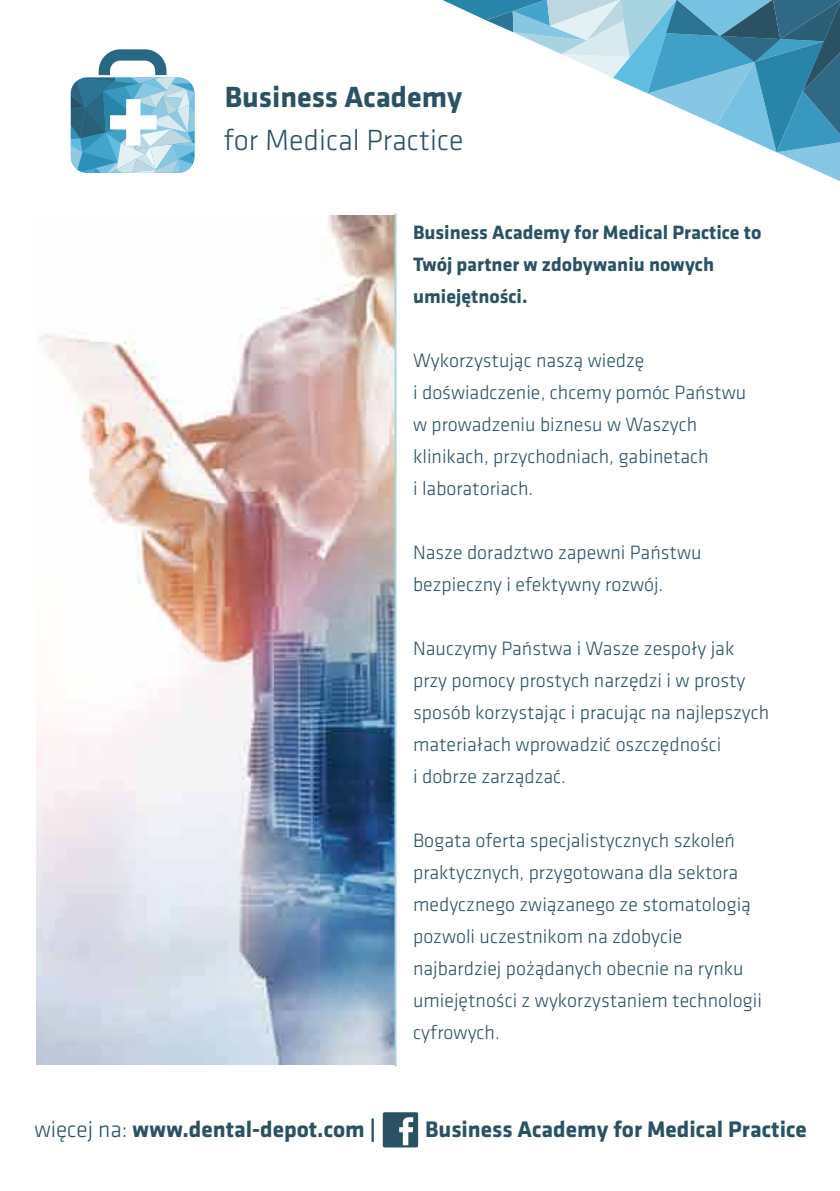
<style>
.page{position:relative;width:840px;height:1191px;background:#fff}
.page>*{position:absolute;margin:0;border:0;box-sizing:border-box;transform-origin:0 0}
.t1{font:300 30.2px "Klavika";color:#2a5264}
.t2{font:700 30.2px "Klavika";color:#2a5264}
.t3{font:700 23.4px "Klavika";color:#2a5264}
.t4{font:300 20px/32px "Klavika";color:#2a5264}
.t5{font:700 20px/32px "Klavika";color:#2a5264}
.s1{font-weight:300}
</style>
<div class="page">
<img style="left:37px;top:215px;width:357px;height:849px">
<svg style="left:442px;top:0;width:397px;height:181px"></svg>
<hr style="left:394px;top:213px;width:2px;height:853px;background:#a8d3e1">
<svg style="left:71px;top:49px;width:123px;height:124px"></svg>
<svg style="left:382px;top:1112px;width:36px;height:35px"></svg>
<h1 class="t2" style="left:225px;top:81px;width:239px">Business Academy</h1>
<h1 class="t1" style="left:223px;top:123px;width:241px">for Medical Practice</h1>
<p class="t5" style="left:413px;top:217px;width:350px">Business Academy for Medical Practice to<br>Twój partner w zdobywaniu nowych umiejętności.</p>
<p class="t4" style="left:413px;top:345px;width:334px">Wykorzystując naszą wiedzę<br>i doświadczenie, chcemy pomóc Państwu w prowadzeniu biznesu w Waszych klinikach, przychodniach, gabinetach<br>i laboratoriach.</p>
<p class="t4" style="left:413px;top:537px;width:290px">Nasze doradztwo zapewni Państwu bezpieczny i efektywny rozwój.</p>
<p class="t4" style="left:413px;top:633px;width:357px">Nauczymy Państwa i Wasze zespoły jak przy pomocy prostych narzędzi i w prosty sposób korzystając i pracując na najlepszych materiałach wprowadzić oszczędności<br>i dobrze zarządzać.</p>
<p class="t4" style="left:413px;top:825px;width:350px">Bogata oferta specjalistycznych szkoleń praktycznych, przygotowana dla sektora medycznego związanego ze stomatologią pozwoli uczestnikom na zdobycie najbardziej pożądanych obecnie na rynku umiejętności z wykorzystaniem technologii cyfrowych.</p>
<p class="t3" style="left:34px;top:1116px;width:343px"><span class="s1">więcej na:</span> www.dental-depot.com |</p>
<p class="t3" style="left:425px;top:1116px;width:383px">Business Academy for Medical Practice</p>
</div>
